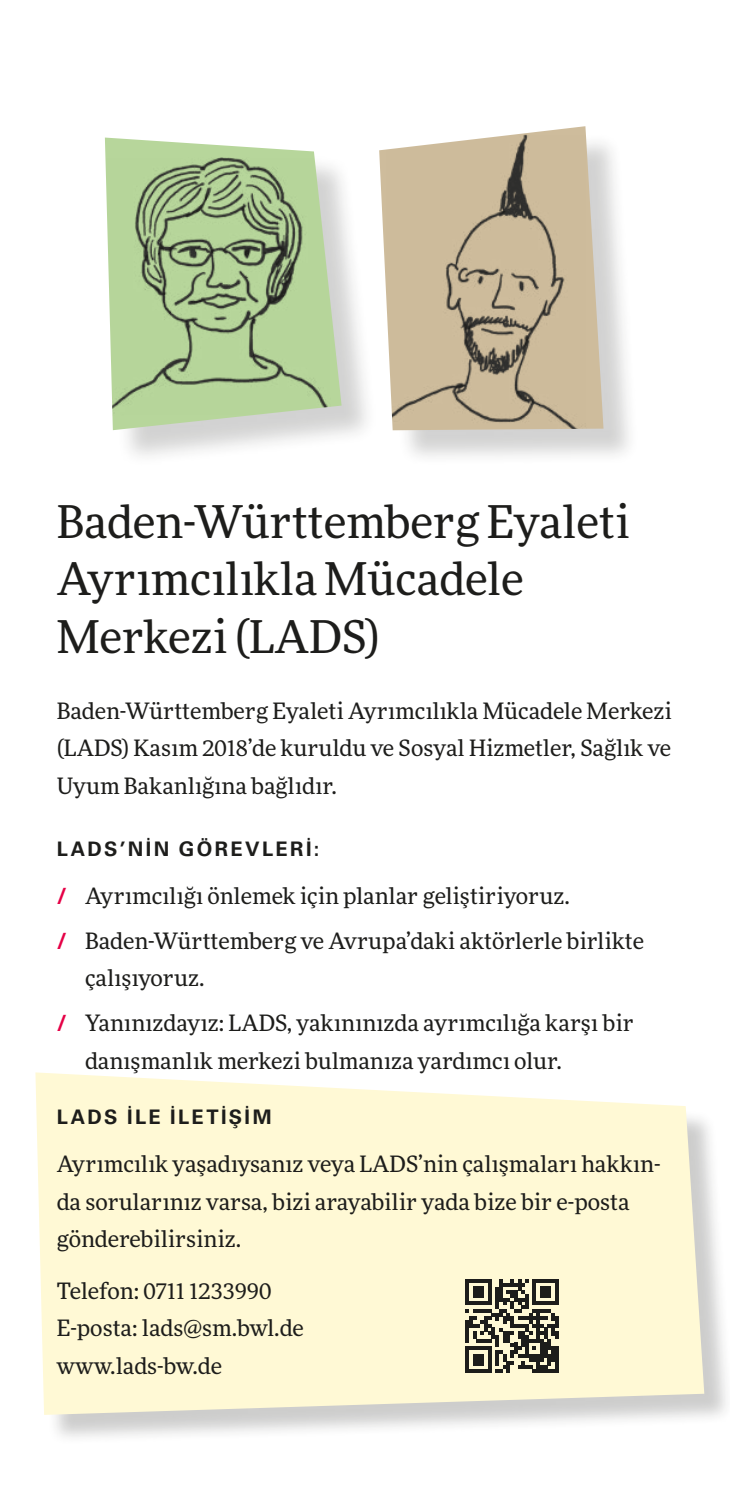
<style>
.page{position:relative;width:730px;height:1489px;background:#fff}
.page>*{position:absolute;margin:0;border:0;box-sizing:border-box;transform-origin:0 0}
.Headline_innen_18_H2_TR{font:45px/57.5px "More Pro";color:#1d1d1b}
.copy_9_15_P_TR{font:22.5px/37.5px "More Pro";color:#1d1d1b}
.copy_9_15_ohne_Abstand_danach_P{font:22.5px "More Pro";color:#1d1d1b}
.SubheadUnivers_8_16_H3_TR{font:700 20px "Univers LT Pro 65";letter-spacing:.12em;color:#1d1d1b}
.s1{font-family:"Univers LT Pro 65";font-weight:700;color:#e50046}
</style>
<div class="page">
<div style="left:109px;top:143px;width:269px;height:324px;background:#1d1d1b;opacity:.2"></div>
<svg style="left:105px;top:137px;width:237px;height:293px"></svg>
<img style="left:105px;top:157px;width:225px;height:259px">
<div style="left:385px;top:132px;width:254px;height:335px;background:#1d1d1b;opacity:.2"></div>
<svg style="left:379px;top:126px;width:224px;height:304px"></svg>
<img style="left:386px;top:135px;width:200px;height:295px">
<div style="left:40px;top:1077px;width:690px;height:368px;background:#1d1d1b;opacity:.22"></div>
<svg style="left:35px;top:1072px;width:669px;height:342px;background:#fdf7d7"></svg>
<div style="left:454px;top:1265px;width:116px;height:117px;background:#fff9d5;border-radius:7px"></div>
<svg style="left:465px;top:1279px;width:94px;height:93px"></svg>
<h2 class="Headline_innen_18_H2_TR" style="left:57px;top:491px;width:575px">Baden-Württemberg Eyaleti<br>Ayrımcılıkla Mücadele<br>Merkezi (LADS)</h2>
<p class="copy_9_15_P_TR" style="left:57px;top:691px;width:617px;text-align:justify">Baden-Württemberg Eyaleti Ayrımcılıkla Mücadele Merkezi (LADS) Kasım 2018’de kuruldu ve Sosyal Hizmetler, Sağlık ve Uyum Bakanlığına bağlıdır.</p>
<p class="SubheadUnivers_8_16_H3_TR" style="left:57px;top:835px;width:264px">LADS’NIN GÖREVLERI:</p>
<p class="copy_9_15_P_TR" style="left:57px;top:876px;width:515px"><span class="s1">/</span> Ayrımcılığı önlemek için planlar geliştiriyoruz.</p>
<p class="copy_9_15_P_TR" style="left:85px;top:921px;width:561px;text-indent:-28px"><span class="s1">/</span> Baden-Württemberg ve Avrupa’daki aktörlerle birlikte çalışıyoruz.</p>
<p class="copy_9_15_P_TR" style="left:85px;top:1003px;width:550px;text-indent:-28px"><span class="s1">/</span> Yanınızdayız: LADS, yakınınızda ayrımcılığa karşı bir danışmanlık merkezi bulmanıza yardımcı olur.</p>
<h3 class="SubheadUnivers_8_16_H3_TR" style="left:57px;top:1102px;width:216px">LADS ILE ILETIŞIM</h3>
<p class="copy_9_15_P_TR" style="left:57px;top:1144px;width:605px">Ayrımcılık yaşadıysanız veya LADS’nin çalışmaları hakkın&shy;da sorularınız varsa, bizi arayabilir yada bize bir e-posta gönderebilirsiniz.</p>
<p class="copy_9_15_ohne_Abstand_danach_P" style="left:57px;top:1275px;width:216px">Telefon: 0711 1233990</p>
<p class="copy_9_15_ohne_Abstand_danach_P" style="left:57px;top:1312px;width:249px">E-posta: lads@sm.bwl.de</p>
<p class="copy_9_15_ohne_Abstand_danach_P" style="left:57px;top:1350px;width:167px">www.lads-bw.de</p>
</div>
